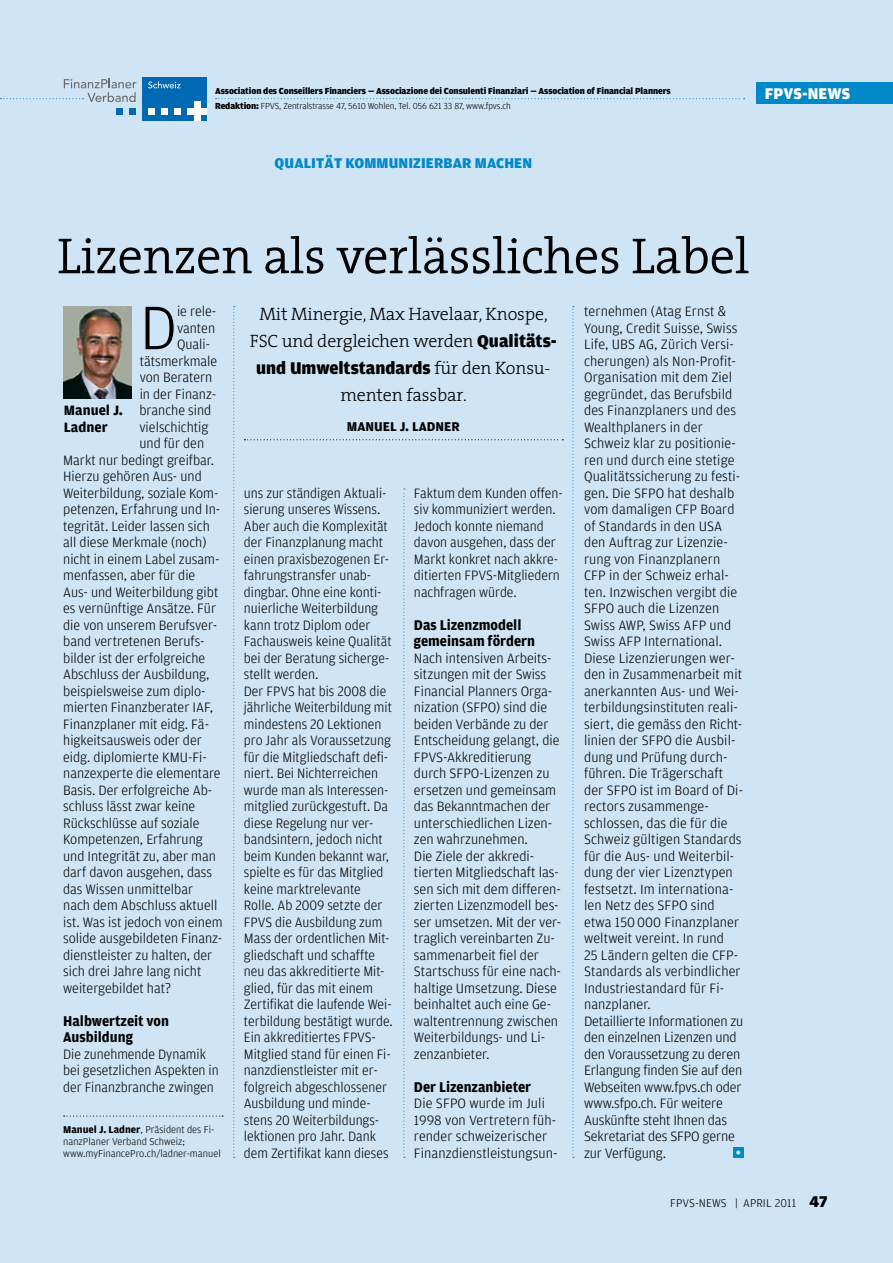
<style>
.page{position:relative;width:893px;height:1263px;background:#cfe4f5}
.page>*{position:absolute;margin:0;border:0;box-sizing:border-box;transform-origin:0 0}
.t1{font:300 65.1px "Amplitude";color:#000}
.t2{font:300 51px "The Serif";letter-spacing:-.01em;color:#000}
.t3{font:300 18px/27px "The Serif";letter-spacing:-.01em;color:#000;text-align:center}
.t4{font:900 18px "Amplitude";color:#000}
.t5{font:900 16.5px "Amplitude";letter-spacing:.01em;color:#fff}
.t6{font:700 15px/16.5px "Amplitude";color:#000;scale:.95 1}
.t7{font:900 15px "Amplitude";letter-spacing:.01em;color:#0089c9}
.t8{font:300 14.4px/16.5px "Amplitude";color:#000}
.t9{font:700 14.4px/16.5px "Amplitude";color:#000}
.t10{font:700 13.5px "Amplitude";color:#000}
.t11{font:300 12px "Amplitude";letter-spacing:.01em;color:#000}
.t12{font:300 10.5px/12px "Amplitude";color:#000}
.t13{font:900 9.3px/14.4px "Amplitude";letter-spacing:-.01em;color:#000}
.s1{font-weight:300}
.s2{font-family:"Amplitude";font-weight:900}
.s3{font-family:"The Serif";font-weight:300}
.s4{font-weight:700}
.s5{font-weight:900;font-size:16.5px}
</style>
<div class="page">
<div style="left:756px;top:82px;width:137px;height:21px;background:#0089c9"></div>
<div style="left:733px;top:1147px;width:10px;height:11px;background:#0089c9"></div>
<svg style="left:736px;top:1150px;width:4px;height:4px"></svg>
<img style="left:64px;top:306px;width:67px;height:93px">
<svg style="left:233px;top:306px;width:2px;height:852px"></svg>
<svg style="left:403px;top:488px;width:2px;height:670px"></svg>
<svg style="left:572px;top:306px;width:2px;height:852px"></svg>
<div style="left:142px;top:77px;width:65px;height:44px;background:#0069b4"></div>
<div style="left:194px;top:101px;width:6px;height:20px;background:#fff"></div>
<div style="left:174px;top:108px;width:7px;height:7px;background:#fff"></div>
<div style="left:161px;top:108px;width:7px;height:7px;background:#fff"></div>
<div style="left:148px;top:108px;width:7px;height:7px;background:#fff"></div>
<div style="left:129px;top:108px;width:7px;height:7px;background:#0069b4"></div>
<div style="left:116px;top:108px;width:7px;height:7px;background:#0069b4"></div>
<div style="left:187px;top:108px;width:20px;height:7px;background:#fff"></div>
<svg style="left:148px;top:81px;width:33px;height:7px"></svg>
<svg style="left:215px;top:98px;width:530px;height:1px"></svg>
<svg style="left:1px;top:79px;width:135px;height:23px"></svg>
<svg style="left:244px;top:439px;width:319px;height:1px"></svg>
<svg style="left:64px;top:1115px;width:159px;height:1px"></svg>
<p class="t13" style="left:215px;top:84px;width:457px">Association des Conseillers Financiers — Associazione dei Consulenti Finanziari — Association of Financial Planners<br>Redaktion: <span class="s1">FPVS, Zentralstrasse 47, 5610 Wohlen, Tel. 056 621 33 87, www.fpvs.ch</span></p>
<p class="t7" style="left:275px;top:154px;width:259px">QUALITÄT KOMMUNIZIERBAR MACHEN</p>
<p class="t5" style="left:765px;top:84px;width:87px">FPVS-NEWS</p>
<h2 class="t2" style="left:57px;top:223px;width:694px">Lizenzen als verlässliches Label</h2>
<h1 class="t1" style="left:140px;top:291px;width:39px">D</h1>
<p class="t8" style="left:177px;top:303px;width:41px">ie rele-</p>
<p class="t8" style="left:584px;top:303px;width:161px">ternehmen (Atag Ernst &amp;<br>Young, Credit Suisse, Swiss<br>Life, UBS AG, Zürich Versi&shy;cherungen) als Non-Profit-<br>Organisation mit dem Ziel gegründet, das Berufsbild des Finanzplaners und des<br>Wealthplaners in der<br>Schweiz klar zu positionie&shy;ren und durch eine stetige<br>Qualitätssicherung zu festi&shy;gen. Die SFPO hat deshalb vom damaligen CFP Board of Standards in den USA den Auftrag zur Lizenzie&shy;rung von Finanzplanern<br>CFP in der Schweiz erhal&shy;ten. Inzwischen vergibt die<br>SFPO auch die Lizenzen<br>Swiss AWP, Swiss AFP und<br>Swiss AFP International.<br>Diese Lizenzierungen wer&shy;den in Zusammenarbeit mit anerkannten Aus- und Wei&shy;terbildungsinstituten reali&shy;siert, die gemäss den Richt&shy;linien der SFPO die Ausbil&shy;dung und Prüfung durch&shy;führen. Die Trägerschaft der SFPO ist im Board of Di&shy;rectors zusammenge&shy;schlossen, das die für die<br>Schweiz gültigen Standards für die Aus- und Weiterbil&shy;dung der vier Lizenztypen festsetzt. Im internationa&shy;len Netz des SFPO sind etwa 150 000 Finanzplaner weltweit vereint. In rund<br>25 Ländern gelten die CFP-<br>Standards als verbindlicher<br>Industriestandard für Fi&shy;nanzplaner.<br>Detaillierte Informationen zu den einzelnen Lizenzen und den Voraussetzung zu deren<br>Erlangung finden Sie auf den<br>Webseiten www.fpvs.ch oder www.sfpo.ch. Für weitere<br>Auskünfte steht Ihnen das<br>Sekretariat des SFPO gerne zur Verfügung.</p>
<p class="t3" style="left:250px;top:300px;width:308px">Mit Minergie, Max Havelaar, Knospe,<br>FSC und dergleichen werden <span class="s2">Qualitäts-</span></p>
<p class="t4" style="left:256px;top:358px;width:296px">und Umweltstandards <span class="s3">für den Konsu-</span></p>
<p class="t3" style="left:340px;top:381px;width:128px">menten fassbar.</p>
<p class="t10" style="left:347px;top:419px;width:114px">Manuel J. Ladner</p>
<p class="t8" style="left:177px;top:320px;width:40px">vanten</p>
<p class="t8" style="left:177px;top:336px;width:35px">Quali-</p>
<p class="t8" style="left:140px;top:353px;width:79px">tätsmerkmale</p>
<p class="t8" style="left:140px;top:369px;width:74px">von Beratern</p>
<p class="t8" style="left:140px;top:386px;width:78px">in der Finanz-</p>
<p class="t8" style="left:139px;top:402px;width:73px">branche sind</p>
<p class="t8" style="left:139px;top:419px;width:71px">vielschichtig</p>
<p class="t8" style="left:139px;top:435px;width:66px">und für den</p>
<p class="t8" style="left:63px;top:452px;width:152px">Markt nur bedingt greifbar.</p>
<p class="t8" style="left:63px;top:468px;width:140px">Hierzu gehören Aus- und</p>
<p class="t8" style="left:63px;top:485px;width:157px">Weiterbildung, soziale Kom-</p>
<p class="t8" style="left:63px;top:501px;width:159px">petenzen, Erfahrung und In-</p>
<p class="t8" style="left:63px;top:518px;width:148px">tegrität. Leider lassen sich</p>
<p class="t8" style="left:63px;top:534px;width:145px">all diese Merkmale (noch)</p>
<p class="t8" style="left:63px;top:551px;width:158px">nicht in einem Label zusam-</p>
<p class="t8" style="left:63px;top:567px;width:134px">menfassen, aber für die</p>
<p class="t8" style="left:63px;top:584px;width:157px">Aus- und Weiterbildung gibt</p>
<p class="t8" style="left:63px;top:600px;width:154px">es vernünftige Ansätze. Für</p>
<p class="t8" style="left:63px;top:617px;width:155px">die von unserem Berufsver-</p>
<p class="t8" style="left:63px;top:633px;width:143px">band vertretenen Berufs-</p>
<p class="t8" style="left:63px;top:650px;width:144px">bilder ist der erfolgreiche</p>
<p class="t8" style="left:63px;top:666px;width:148px">Abschluss der Ausbildung,</p>
<p class="t8" style="left:63px;top:683px;width:144px">beispielsweise zum diplo-</p>
<p class="t8" style="left:63px;top:699px;width:152px">mierten Finanzberater IAF,</p>
<p class="t8" style="left:63px;top:716px;width:147px">Finanzplaner mit eidg. Fä-</p>
<p class="t8" style="left:63px;top:732px;width:140px">higkeitsausweis oder der</p>
<p class="t8" style="left:63px;top:749px;width:145px">eidg. diplomierte KMU-Fi-</p>
<p class="t8" style="left:63px;top:765px;width:159px">nanzexperte die elementare</p>
<p class="t8" style="left:63px;top:782px;width:151px">Basis. Der erfolgreiche Ab-</p>
<p class="t8" style="left:63px;top:798px;width:134px">schluss lässt zwar keine</p>
<p class="t8" style="left:63px;top:815px;width:138px">Rückschlüsse auf soziale</p>
<p class="t8" style="left:63px;top:831px;width:141px">Kompetenzen, Erfahrung</p>
<p class="t8" style="left:63px;top:848px;width:154px">und Integrität zu, aber man</p>
<p class="t8" style="left:63px;top:864px;width:150px">darf davon ausgehen, dass</p>
<p class="t8" style="left:63px;top:881px;width:131px">das Wissen unmittelbar</p>
<p class="t8" style="left:63px;top:897px;width:156px">nach dem Abschluss aktuell</p>
<p class="t8" style="left:63px;top:914px;width:161px">ist. Was ist jedoch von einem</p>
<p class="t8" style="left:63px;top:930px;width:161px">solide ausgebildeten Finanz-</p>
<p class="t8" style="left:63px;top:947px;width:151px">dienstleister zu halten, der</p>
<p class="t8" style="left:63px;top:963px;width:140px">sich drei Jahre lang nicht</p>
<p class="t8" style="left:63px;top:980px;width:110px">weitergebildet hat?</p>
<p class="t6" style="left:63px;top:1013px;width:113px">Halbwertzeit von<br>Ausbildung</p>
<p class="t8" style="left:63px;top:1046px;width:157px">Die zunehmende Dynamik bei gesetzlichen Aspekten in der Finanzbranche zwingen</p>
<p class="t9" style="left:64px;top:402px;width:61px">Manuel J.<br>Ladner</p>
<p class="t8" style="left:414px;top:485px;width:150px">Faktum dem Kunden offen&shy;siv kommuniziert werden.<br>Jedoch konnte niemand davon ausgehen, dass der<br>Markt konkret nach akkre&shy;ditierten FPVS-Mitgliedern nachfragen würde.</p>
<p class="t6" style="left:414px;top:617px;width:129px">Das Lizenzmodell gemeinsam fördern</p>
<p class="t8" style="left:414px;top:650px;width:149px">Nach intensiven Arbeits&shy;sitzungen mit der Swiss<br>Financial Planners Orga&shy;nization (SFPO) sind die beiden Verbände zu der<br>Entscheidung gelangt, die<br>FPVS-Akkreditierung durch SFPO-Lizenzen zu ersetzen und gemeinsam das Bekanntmachen der unterschiedlichen Lizen&shy;zen wahrzunehmen.<br>Die Ziele der akkredi&shy;tierten Mitgliedschaft las&shy;sen sich mit dem differen&shy;zierten Lizenzmodell bes&shy;ser umsetzen. Mit der ver&shy;traglich vereinbarten Zu&shy;sammenarbeit fiel der<br>Startschuss für eine nach&shy;haltige Umsetzung. Diese beinhaltet auch eine Ge&shy;waltentrennung zwischen<br>Weiterbildungs- und Li&shy;zenzanbieter.</p>
<p class="t6" style="left:414px;top:1079px;width:125px">Der Lizenzanbieter</p>
<p class="t8" style="left:414px;top:1095px;width:145px">Die SFPO wurde im Juli<br>1998 von Vertretern füh&shy;render schweizerischer<br>Finanzdienstleistungsun-</p>
<p class="t8" style="left:244px;top:485px;width:151px">uns zur ständigen Aktuali&shy;sierung unseres Wissens.<br>Aber auch die Komplexität der Finanzplanung macht einen praxisbezogenen Er&shy;fahrungstransfer unab&shy;dingbar. Ohne eine konti&shy;nuierliche Weiterbildung kann trotz Diplom oder<br>Fachausweis keine Qualität bei der Beratung sicherge&shy;stellt werden.<br>Der FPVS hat bis 2008 die jährliche Weiterbildung mit mindestens 20 Lektionen pro Jahr als Voraussetzung für die Mitgliedschaft defi&shy;niert. Bei Nichterreichen wurde man als Interessen&shy;mitglied zurückgestuft. Da diese Regelung nur ver&shy;bandsintern, jedoch nicht beim Kunden bekannt war, spielte es für das Mitglied keine marktrelevante<br>Rolle. Ab 2009 setzte der<br>FPVS die Ausbildung zum<br>Mass der ordentlichen Mit&shy;gliedschaft und schaffte neu das akkreditierte Mit&shy;glied, für das mit einem<br>Zertifikat die laufende Wei&shy;terbildung bestätigt wurde.<br>Ein akkreditiertes FPVS-<br>Mitglied stand für einen Fi&shy;nanzdienstleister mit er&shy;folgreich abgeschlossener<br>Ausbildung und minde&shy;stens 20 Weiterbildungs&shy;lektionen pro Jahr. Dank dem Zertifikat kann dieses</p>
<p class="t12" style="left:63px;top:1123px;width:159px"><span class="s4">Manuel J. Ladner</span>, Präsident des Fi&shy;nanzPlaner Verband Schweiz; www.myFinancePro.ch/ladner-manuel</p>
<p class="t11" style="left:670px;top:1197px;width:159px">FPVS-NEWS | APRIL 2011 <span class="s5">47</span></p>
</div>
